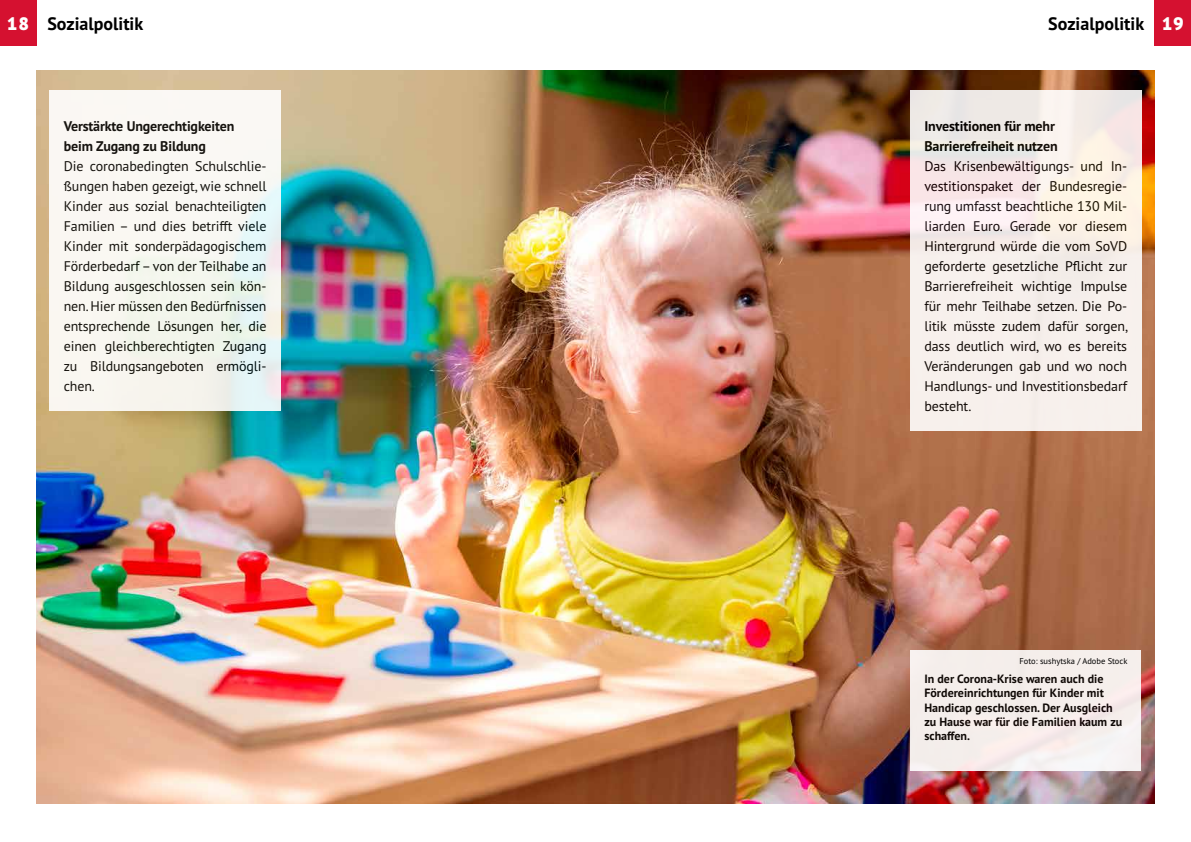
<style>
.page{position:relative;width:1191px;height:842px;background:#fff}
.page>*{position:absolute;margin:0;border:0;box-sizing:border-box;transform-origin:0 0}
.t1{font:700 18px "PT Sans Pro";color:#000}
.t2{font:14px/20px "PT Sans Pro";letter-spacing:-.01em;color:#000;text-align:justify}
.t3{font:700 14px/20px "PT Sans Pro";letter-spacing:-.01em;color:#000}
.t4{font:700 12px/14.4px "PT Sans Pro";color:#000}
.t5{font:8.5px "PT Sans Pro";color:#000}
.s1{font-weight:900;color:#fff}
</style>
<div class="page">
<div style="left:0;top:0;width:36px;height:45px;background:#d51130"></div>
<div style="left:1155px;top:0;width:36px;height:45px;background:#d51130"></div>
<img style="left:36px;top:71px;width:1119px;height:733px">
<div style="left:50px;top:91px;width:231px;height:320px;background:linear-gradient(to right,#fcf8f1,#eff5f1)"></div>
<div style="left:910px;top:651px;width:230px;height:120px;background:#f5eeeb"></div>
<div style="left:910px;top:91px;width:231px;height:340px;background:#f7f0ec"></div>
<p class="t1" style="left:7px;top:11px;width:138px"><span class="s1">18</span> Sozialpolitik</p>
<p class="t1" style="left:1048px;top:11px;width:137px">Sozialpolitik <span class="s1">19</span></p>
<p class="t3" style="left:64px;top:116px;width:172px">Verstärkte Ungerechtigkeiten beim Zugang zu Bildung</p>
<p class="t2" style="left:64px;top:156px;width:204px">Die coronabedingten Schulschlie&shy;ßungen haben gezeigt, wie schnell Kinder aus sozial benachteiligten Familien – und dies betrifft viele Kinder mit sonderpädagogischem Förderbedarf – von der Teilhabe an Bildung ausgeschlossen sein kön&shy;nen. Hier müssen den Bedürfnissen entsprechende Lösungen her, die einen gleichberechtigten Zugang zu Bildungsangeboten ermögli&shy;chen.</p>
<p class="t3" style="left:924px;top:116px;width:135px">Investitionen für mehr<br>Barrierefreiheit nutzen</p>
<p class="t2" style="left:924px;top:156px;width:205px">Das Krisenbewältigungs- und In&shy;vestitionspaket der Bundesregie&shy;rung umfasst beachtliche 130 Mil&shy;liarden Euro. Gerade vor diesem Hintergrund würde die vom SoVD geforderte gesetzliche Pflicht zur Barrierefreiheit wichtige Impulse für mehr Teilhabe setzen. Die Po&shy;litik müsste zudem dafür sorgen, dass deutlich wird, wo es bereits Veränderungen gab und wo noch Handlungs- und Investitionsbedarf besteht.</p>
<p class="t5" style="left:1019px;top:656px;width:109px">Foto: sushytska / Adobe Stock</p>
<p class="t4" style="left:924px;top:671px;width:199px">In der Corona-Krise waren auch die<br>Fördereinrichtungen für Kinder mit<br>Handicap geschlossen. Der Ausgleich zu Hause war für die Familien kaum zu schaffen.</p>
</div>
